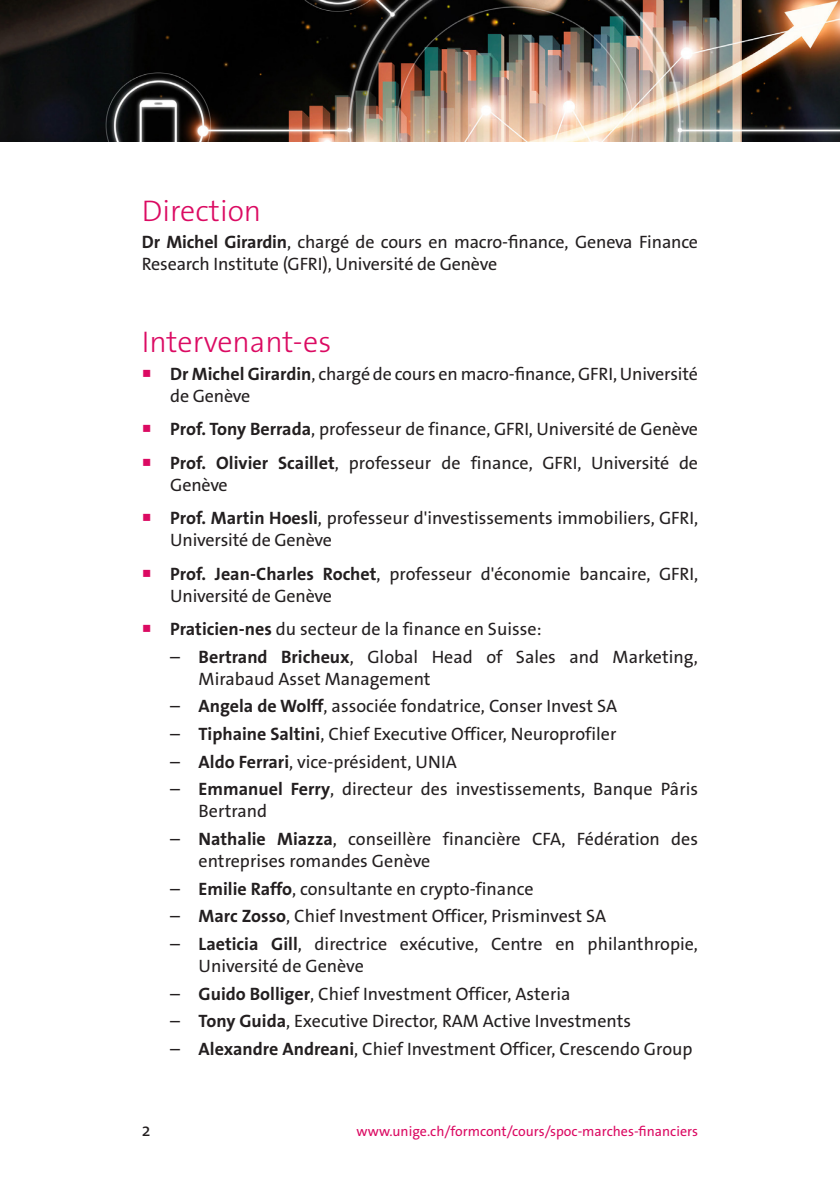
<style>
.page{position:relative;width:840px;height:1191px;background:#fff}
.page>*{position:absolute;margin:0;border:0;box-sizing:border-box;transform-origin:0 0}
.texte{font:300 30px "The Sans Os F";color:#db0a62}
.retrait5{font:18px/22px "The Sans Os F";color:#231f20}
.texte-2{font:18px/22px "The Sans Os F";letter-spacing:-.01em;color:#231f20}
.t1{font:14px "The Sans Os F";color:#db0a62}
.s1{font-weight:700}
.s2{color:#db0a62}
.s3{font-family:"The Sans";font-weight:700}
</style>
<div class="page">
<img style="left:0;top:0;width:839px;height:142px">
<p class="texte" style="left:142px;top:191px;width:121px">Direction</p>
<p class="texte-2" style="left:142px;top:231px;width:557px"><span class="s1">Dr Michel Girardin</span>, chargé de cours en macro-finance, Geneva Finance<br>Research Institute (GFRI), Université de Genève</p>
<p class="texte" style="left:142px;top:323px;width:191px">Intervenant-es</p>
<p class="retrait5" style="left:170px;top:363px;width:529px;text-indent:-28px"><span class="s2">○</span> <span class="s1">Dr Michel Girardin</span>, chargé de cours en macro-finance, GFRI, Université de Genève</p>
<p class="retrait5" style="left:142px;top:418px;width:557px"><span class="s2">○</span> <span class="s1">Prof. Tony Berrada</span>, professeur de finance, GFRI, Université de Genève</p>
<p class="retrait5" style="left:170px;top:452px;width:529px;text-indent:-28px"><span class="s2">○</span> <span class="s1">Prof. Olivier Scaillet</span>, professeur de finance, GFRI, Université de<br>Genève</p>
<p class="retrait5" style="left:170px;top:507px;width:529px;text-indent:-28px"><span class="s2">○</span> <span class="s1">Prof. Martin Hoesli</span>, professeur d'investissements immobiliers, GFRI,<br>Université de Genève</p>
<p class="retrait5" style="left:170px;top:562px;width:529px;text-indent:-28px"><span class="s2">○</span> <span class="s1">Prof. Jean-Charles Rochet</span>, professeur d'économie bancaire, GFRI,<br>Université de Genève</p>
<p class="retrait5" style="left:142px;top:618px;width:401px"><span class="s2">○</span> <span class="s1">Praticien-nes</span> du secteur de la finance en Suisse:</p>
<p class="retrait5" style="left:198px;top:645px;width:500px;text-indent:-28px">– <span class="s1">Bertrand Bricheux</span>, Global Head of Sales and Marketing,<br>Mirabaud Asset Management</p>
<p class="retrait5" style="left:170px;top:695px;width:448px">– <span class="s1">Angela de Wolff</span>, associée fondatrice, Conser Invest SA</p>
<p class="retrait5" style="left:170px;top:723px;width:447px">– <span class="s1">Tiphaine Saltini</span>, Chief Executive Officer, Neuroprofiler</p>
<p class="retrait5" style="left:170px;top:750px;width:288px">– <span class="s1">Aldo Ferrari</span>, vice-président, UNIA</p>
<p class="retrait5" style="left:198px;top:778px;width:500px;text-indent:-28px">– <span class="s1">Emmanuel Ferry</span>, directeur des investissements, Banque Pâris<br>Bertrand</p>
<p class="retrait5" style="left:198px;top:828px;width:500px;text-indent:-28px">– <span class="s1">Nathalie Miazza</span>, conseillère financière CFA, Fédération des entreprises romandes Genève</p>
<p class="retrait5" style="left:170px;top:877px;width:364px">– <span class="s1">Emilie Raffo</span>, consultante en crypto-finance</p>
<p class="retrait5" style="left:170px;top:905px;width:437px">– <span class="s1">Marc Zosso</span>, Chief Investment Officer, Prisminvest SA</p>
<p class="retrait5" style="left:198px;top:933px;width:500px;text-indent:-28px">– <span class="s3">Laeticia Gill</span>, directrice exécutive, Centre en philanthropie,<br>Université de Genève</p>
<p class="retrait5" style="left:170px;top:982px;width:401px">– <span class="s3">Guido Bolliger</span>, Chief Investment Officer, Asteria</p>
<p class="retrait5" style="left:170px;top:1010px;width:462px">– <span class="s3">Tony Guida</span>, Executive Director, RAM Active Investments</p>
<p class="retrait5" style="left:170px;top:1038px;width:523px">– <span class="s3">Alexandre Andreani</span>, Chief Investment Officer, Crescendo Group</p>
<p class="texte-2" style="left:142px;top:1119px;width:10px">2</p>
<p class="t1" style="left:356px;top:1122px;width:343px">www.unige.ch/formcont/cours/spoc-marches-financiers</p>
</div>
